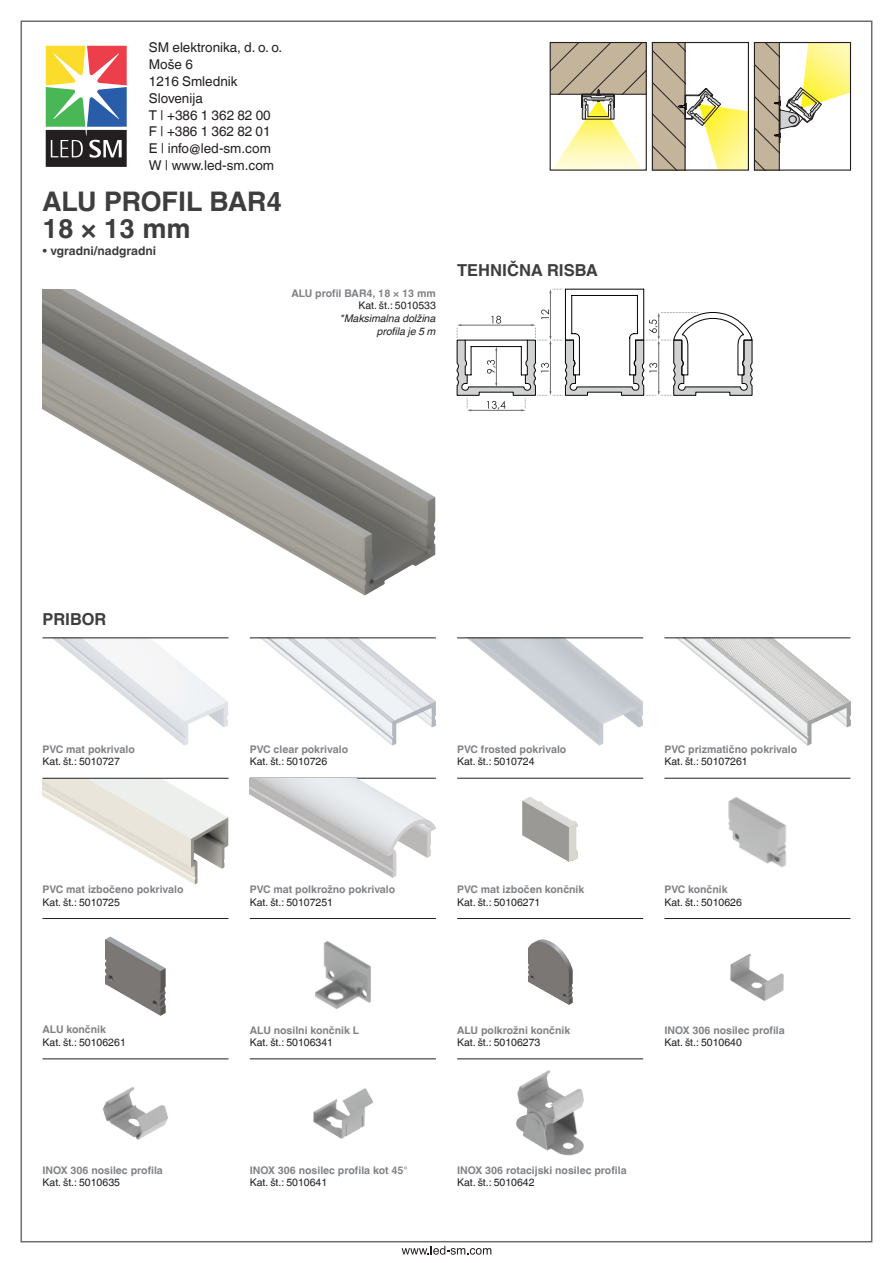
<style>
.page{position:relative;width:893px;height:1263px;background:#fff}
.page>*{position:absolute;margin:0;border:0;box-sizing:border-box;transform-origin:0 0}
.t1{font:700 27px/27px "Helvetica World";color:#3e3e3f}
.t2{font:700 16.5px "Helvetica World";color:#3e3e3f}
.t3{font:13.5px/16.8px "Helvetica World";color:#231f20}
.t4{font:700 12px "Helvetica World";color:#3e3e3f}
.t5{font:700 10.5px "Helvetica World";color:#808285}
.t6{font:10.5px "Helvetica World";color:#231f20}
.t7{font:italic 10.5px/12.6px "Helvetica World";color:#231f20;text-align:right}
</style>
<div class="page">
<img style="left:43px;top:779px;width:186px;height:105px">
<img style="left:43px;top:289px;width:393px;height:306px">
<svg style="left:402px;top:1246px;width:89px;height:9px"></svg>
<svg style="left:45px;top:45px;width:82px;height:122px"></svg>
<svg style="left:46px;top:46px;width:81px;height:121px"></svg>
<svg style="left:756px;top:44px;width:93px;height:125px"></svg>
<div style="left:754px;top:42px;width:97px;height:129px;border:1px solid #231f20"></div>
<svg style="left:654px;top:44px;width:93px;height:125px"></svg>
<div style="left:652px;top:42px;width:97px;height:129px;border:1px solid #231f20"></div>
<svg style="left:552px;top:44px;width:93px;height:125px"></svg>
<div style="left:550px;top:42px;width:97px;height:129px;border:1px solid #231f20"></div>
<img style="left:468px;top:639px;width:175px;height:107px">
<img style="left:262px;top:639px;width:174px;height:107px">
<img style="left:54px;top:639px;width:174px;height:107px">
<hr style="left:43px;top:638px;width:186px;height:1px;background:#231f20">
<hr style="left:250px;top:638px;width:186px;height:1px;background:#231f20">
<hr style="left:43px;top:778px;width:186px;height:1px;background:#231f20">
<hr style="left:457px;top:638px;width:186px;height:1px;background:#231f20">
<hr style="left:457px;top:778px;width:186px;height:1px;background:#231f20">
<hr style="left:43px;top:918px;width:186px;height:1px;background:#231f20">
<hr style="left:664px;top:778px;width:186px;height:1px;background:#231f20">
<svg style="left:456px;top:288px;width:297px;height:123px"></svg>
<img style="left:250px;top:778px;width:186px;height:99px">
<hr style="left:250px;top:918px;width:186px;height:1px;background:#231f20">
<hr style="left:250px;top:1058px;width:186px;height:1px;background:#231f20">
<hr style="left:457px;top:1058px;width:186px;height:1px;background:#231f20">
<hr style="left:457px;top:918px;width:186px;height:1px;background:#231f20">
<hr style="left:664px;top:918px;width:186px;height:1px;background:#231f20">
<hr style="left:43px;top:1058px;width:186px;height:1px;background:#231f20">
<img style="left:728px;top:797px;width:59px;height:71px">
<img style="left:315px;top:941px;width:56px;height:68px">
<img style="left:103px;top:1087px;width:65px;height:53px">
<img style="left:313px;top:1088px;width:60px;height:51px">
<img style="left:516px;top:1070px;width:68px;height:85px">
<img style="left:730px;top:954px;width:54px;height:47px">
<img style="left:523px;top:797px;width:54px;height:65px">
<img style="left:528px;top:939px;width:44px;height:66px">
<img style="left:106px;top:937px;width:59px;height:78px">
<img style="left:677px;top:639px;width:173px;height:106px">
<hr style="left:664px;top:638px;width:186px;height:1px;background:#231f20">
<p class="t3" style="left:149px;top:39px;width:135px">SM elektronika, d. o. o.<br>Moše 6<br>1216 Smlednik<br>Slovenija<br>T | +386 1 362 82 00<br>F | +386 1 362 82 01<br>E | info@led-sm.com<br>W | www.led-sm.com</p>
<h1 class="t1" style="left:43px;top:188px;width:241px">ALU PROFIL BAR4<br>18 × 13 mm</h1>
<p class="t4" style="left:43px;top:244px;width:115px">• vgradni/nadgradni</p>
<p class="t5" style="left:291px;top:287px;width:146px">ALU profil BAR4, 18 × 13 mm</p>
<p class="t6" style="left:358px;top:300px;width:79px">Kat. št.: 5010533</p>
<p class="t7" style="left:340px;top:312px;width:97px">*Maksimalna dolžina profila je 5 m</p>
<h2 class="t2" style="left:457px;top:261px;width:142px">TEHNIČNA RISBA</h2>
<h2 class="t2" style="left:43px;top:610px;width:65px">PRIBOR</h2>
<p class="t5" style="left:43px;top:743px;width:94px">PVC mat pokrivalo</p>
<p class="t6" style="left:43px;top:756px;width:79px">Kat. št.: 5010727</p>
<p class="t5" style="left:250px;top:743px;width:100px">PVC clear pokrivalo</p>
<p class="t6" style="left:250px;top:756px;width:79px">Kat. št.: 5010726</p>
<p class="t5" style="left:457px;top:743px;width:111px">PVC frosted pokrivalo</p>
<p class="t6" style="left:457px;top:756px;width:79px">Kat. št.: 5010724</p>
<p class="t5" style="left:664px;top:743px;width:134px">PVC prizmatično pokrivalo</p>
<p class="t6" style="left:664px;top:756px;width:85px">Kat. št.: 50107261</p>
<p class="t5" style="left:43px;top:883px;width:143px">PVC mat izbočeno pokrivalo</p>
<p class="t6" style="left:43px;top:896px;width:79px">Kat. št.: 5010725</p>
<p class="t5" style="left:250px;top:883px;width:147px">PVC mat polkrožno pokrivalo</p>
<p class="t6" style="left:250px;top:896px;width:85px">Kat. št.: 50107251</p>
<p class="t5" style="left:457px;top:883px;width:129px">PVC mat izbočen končnik</p>
<p class="t6" style="left:457px;top:896px;width:85px">Kat. št.: 50106271</p>
<p class="t5" style="left:664px;top:883px;width:65px">PVC končnik</p>
<p class="t6" style="left:664px;top:896px;width:79px">Kat. št.: 5010626</p>
<p class="t5" style="left:43px;top:1024px;width:65px">ALU končnik</p>
<p class="t6" style="left:43px;top:1036px;width:85px">Kat. št.: 50106261</p>
<p class="t5" style="left:250px;top:1024px;width:111px">ALU nosilni končnik L</p>
<p class="t6" style="left:250px;top:1036px;width:85px">Kat. št.: 50106341</p>
<p class="t5" style="left:457px;top:1024px;width:115px">ALU polkrožni končnik</p>
<p class="t6" style="left:457px;top:1036px;width:85px">Kat. št.: 50106273</p>
<p class="t5" style="left:664px;top:1024px;width:122px">INOX 306 nosilec profila</p>
<p class="t6" style="left:664px;top:1036px;width:79px">Kat. št.: 5010640</p>
<p class="t5" style="left:43px;top:1164px;width:122px">INOX 306 nosilec profila</p>
<p class="t6" style="left:43px;top:1177px;width:79px">Kat. št.: 5010635</p>
<p class="t5" style="left:250px;top:1164px;width:159px">INOX 306 nosilec profila kot 45°</p>
<p class="t6" style="left:250px;top:1177px;width:79px">Kat. št.: 5010641</p>
<p class="t5" style="left:457px;top:1164px;width:171px">INOX 306 rotacijski nosilec profila</p>
<p class="t6" style="left:457px;top:1177px;width:79px">Kat. št.: 5010642</p>
</div>
